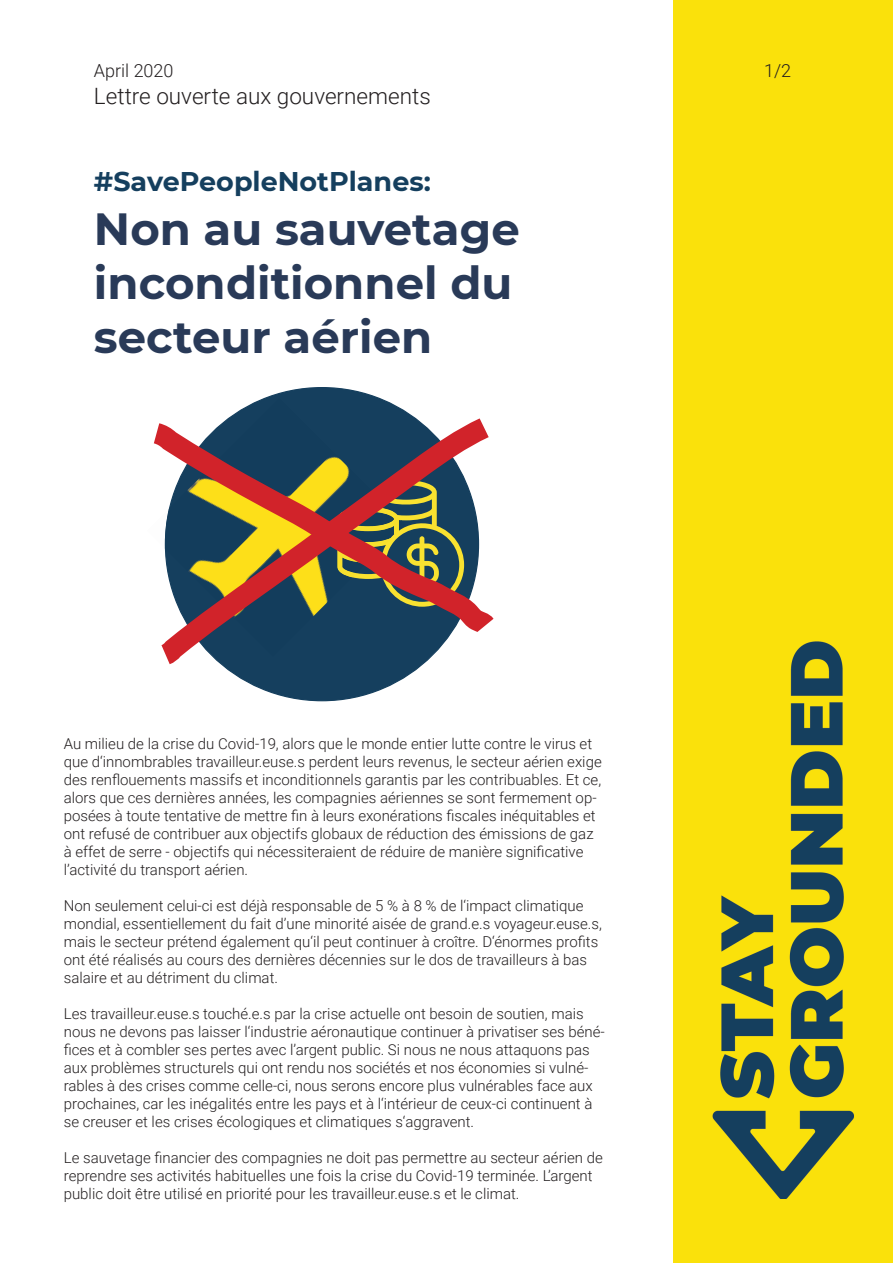
<style>
.page{position:relative;width:893px;height:1263px;background:#fff}
.page>*{position:absolute;margin:0;border:0;box-sizing:border-box;transform-origin:0 0}
.t1{font:700 45px/54px "Montserrat";color:#293a58}
.t2{font:700 27px "Montserrat";color:#153f5e}
.t3{font:300 22.5px "Roboto";color:#231f20}
.t4{font:300 18px "Roboto";color:#231f20}
.t5{font:300 15px/18px "Roboto";color:#231f20}
</style>
<div class="page">
<div style="left:674px;top:0;width:219px;height:1263px;background:#fae10b"></div>
<img style="left:712px;top:641px;width:142px;height:558px">
<svg style="left:245px;top:387px;width:154px;height:314px;fill:#153f5e"></svg>
<svg style="left:165px;top:400px;width:269px;height:281px"></svg>
<svg style="left:153px;top:408px;width:341px;height:246px"></svg>
<p class="t4" style="left:94px;top:58px;width:81px">April 2020</p>
<h3 class="t3" style="left:94px;top:81px;width:338px">Lettre ouverte aux gouvernements</h3>
<h2 class="t2" style="left:94px;top:162px;width:338px">#SavePeopleNotPlanes:</h2>
<h1 class="t1" style="left:94px;top:199px;width:427px">Non au sauvetage inconditionnel du secteur aérien</h1>
<p class="t5" style="left:64px;top:734px;width:539px">Au milieu de la crise du Covid-19, alors que le monde entier lutte contre le virus et que d‘innombrables travailleur.euse.s perdent leurs revenus, le secteur aérien exige des renflouements massifs et inconditionnels garantis par les contribuables. Et ce, alors que ces dernières années, les compagnies aériennes se sont fermement op&shy;posées à toute tentative de mettre fin à leurs exonérations fiscales inéquitables et ont refusé de contribuer aux objectifs globaux de réduction des émissions de gaz à effet de serre - objectifs qui nécessiteraient de réduire de manière significative l’activité du transport aérien.</p>
<p class="t5" style="left:64px;top:896px;width:540px">Non seulement celui-ci est déjà responsable de 5 % à 8 % de l‘impact climatique mondial, essentiellement du fait d’une minorité aisée de grand.e.s voyageur.euse.s, mais le secteur prétend également qu‘il peut continuer à croître. D‘énormes profits ont été réalisés au cours des dernières décennies sur le dos de travailleurs à bas salaire et au détriment du climat.</p>
<p class="t5" style="left:64px;top:1004px;width:543px">Les travailleur.euse.s touché.e.s par la crise actuelle ont besoin de soutien, mais nous ne devons pas laisser l‘industrie aéronautique continuer à privatiser ses béné&shy;fices et à combler ses pertes avec l’argent public. Si nous ne nous attaquons pas aux problèmes structurels qui ont rendu nos sociétés et nos économies si vulné&shy;rables à des crises comme celle-ci, nous serons encore plus vulnérables face aux prochaines, car les inégalités entre les pays et à l‘intérieur de ceux-ci continuent à se creuser et les crises écologiques et climatiques s‘aggravent.</p>
<p class="t5" style="left:64px;top:1148px;width:541px">Le sauvetage financier des compagnies ne doit pas permettre au secteur aérien de reprendre ses activités habituelles une fois la crise du Covid-19 terminée. L’argent public doit être utilisé en priorité pour les travailleur.euse.s et le climat.</p>
<p class="t4" style="left:764px;top:58px;width:29px">1/2</p>
</div>
